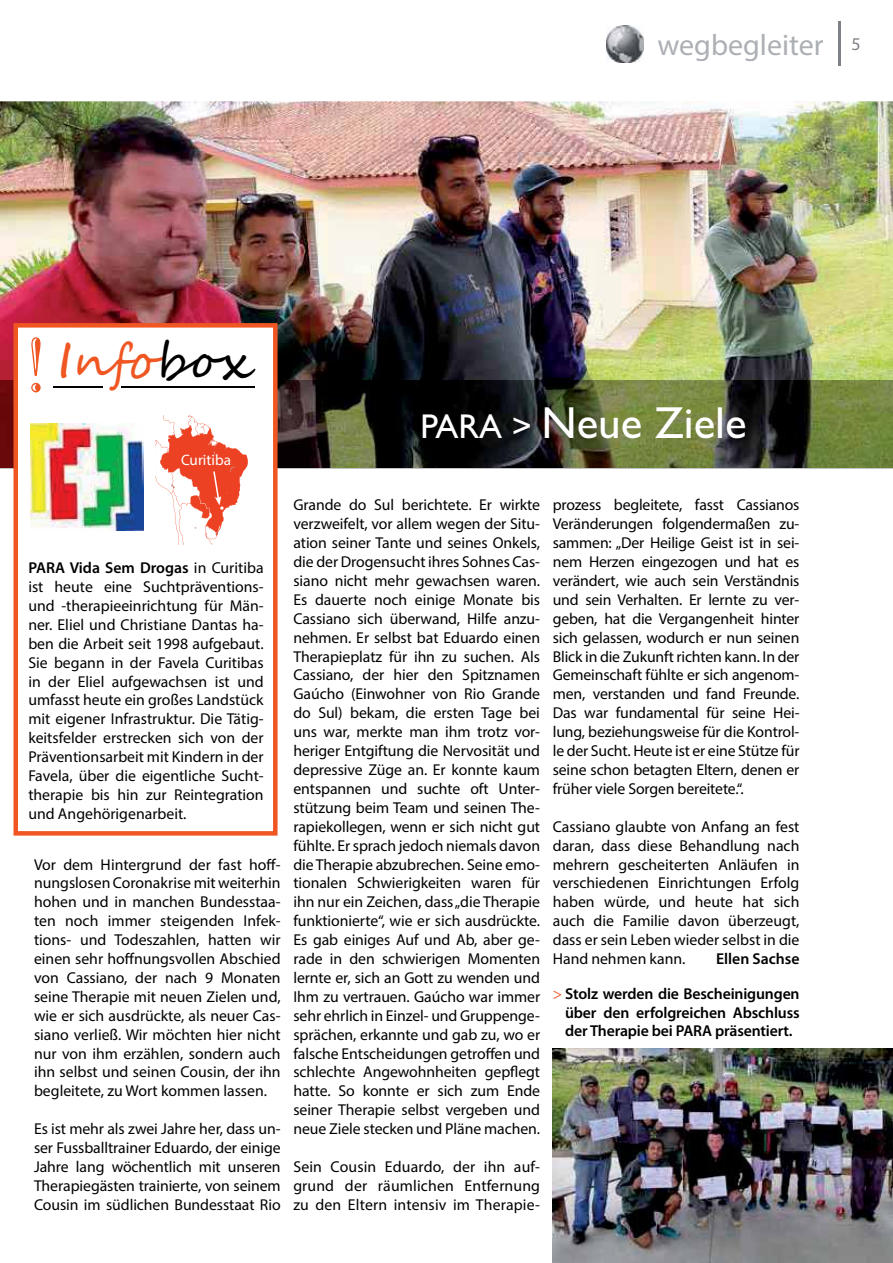
<style>
.page{position:relative;width:893px;height:1263px;background:#fff}
.page>*{position:absolute;margin:0;border:0;box-sizing:border-box;transform-origin:0 0}
.t1{font:77.1px "Imprint MT Shadow";color:#ef5622}
.t2{font:45px "Gill Sans";color:#fff}
.t3{font:30px "Myriad Pro";color:#acafb4}
.t4{font:18px "Myriad Pro";color:#7f8188}
.t5{font:15.75px/18.9px "Myriad Pro";color:#000;text-align:justify}
.t6{font:600 15.75px/18.9px "Myriad Pro";letter-spacing:-.01em;color:#000;text-align:justify}
.t7{font:15.15px "Myriad Pro";color:#fff}
.s1{font-size:34.5px}
.s2{font-weight:600}
.s3{font-weight:400;color:#ef5622}
</style>
<div class="page">
<img style="left:607px;top:26px;width:37px;height:37px">
<hr style="left:838px;top:22px;width:2px;height:44px;background:#7f8188">
<img style="left:0;top:101px;width:893px;height:280px">
<svg style="left:0;top:381px;width:893px;height:88px;background:#3f4228"></svg>
<svg style="left:14px;top:323px;width:264px;height:513px"></svg>
<svg style="left:156px;top:415px;width:92px;height:129px"></svg>
<img style="left:30px;top:424px;width:113px;height:106px">
<hr style="left:54px;top:386px;width:49px;height:2px;background:#000">
<img style="left:553px;top:1048px;width:340px;height:215px">
<svg style="left:61px;top:342px;width:10px;height:36px"></svg>
<svg style="left:77px;top:339px;width:179px;height:52px"></svg>
<h3 class="t3" style="left:657px;top:27px;width:168px">wegbegleiter</h3>
<p class="t4" style="left:851px;top:34px;width:11px">5</p>
<h1 class="t1" style="left:27px;top:320px;width:20px">!</h1>
<p class="t7" style="left:181px;top:450px;width:51px">Curitiba</p>
<h2 class="t2" style="left:421px;top:396px;width:328px"><span class="s1">PARA &gt;</span> Neue Ziele</h2>
<p class="t5" style="left:28px;top:558px;width:237px"><span class="s2">PARA Vida Sem Drogas</span> in Curitiba ist heute eine Suchtpräventions&shy;und -therapieeinrichtung für Män&shy;ner. Eliel und Christiane Dantas ha&shy;ben die Arbeit seit 1998 aufgebaut.<br>Sie begann in der Favela Curitibas in der Eliel aufgewachsen ist und umfasst heute ein großes Landstück mit eigener Infrastruktur. Die Tätig&shy;keitsfelder erstrecken sich von der Präventionsarbeit mit Kindern in der Favela, über die eigentliche Sucht&shy;therapie bis hin zur Reintegration und Angehörigenarbeit.</p>
<p class="t5" style="left:34px;top:855px;width:248px">Vor dem Hintergrund der fast hoff&shy;nungslosen Coronakrise mit weiterhin hohen und in manchen Bundesstaa&shy;ten noch immer steigenden Infek&shy;tions- und Todeszahlen, hatten wir einen sehr hoffnungsvollen Abschied von Cassiano, der nach 9 Monaten seine Therapie mit neuen Zielen und, wie er sich ausdrückte, als neuer Cas&shy;siano verließ. Wir möchten hier nicht nur von ihm erzählen, sondern auch ihn selbst und seinen Cousin, der ihn begleitete, zu Wort kommen lassen.</p>
<p class="t5" style="left:34px;top:1119px;width:248px">Es ist mehr als zwei Jahre her, dass un&shy;ser Fussballtrainer Eduardo, der einige Jahre lang wöchentlich mit unseren Therapiegästen trainierte, von seinem Cousin im südlichen Bundesstaat Rio</p>
<p class="t5" style="left:293px;top:495px;width:248px">Grande do Sul berichtete. Er wirkte verzweifelt, vor allem wegen der Situ&shy;ation seiner Tante und seines Onkels, die der Drogensucht ihres Sohnes Cas&shy;siano nicht mehr gewachsen waren.<br>Es dauerte noch einige Monate bis Cassiano sich überwand, Hilfe anzu&shy;nehmen. Er selbst bat Eduardo einen Therapieplatz für ihn zu suchen. Als Cassiano, der hier den Spitznamen Gaúcho (Einwohner von Rio Grande do Sul) bekam, die ersten Tage bei uns war, merkte man ihm trotz vor&shy;heriger Entgiftung die Nervosität und depressive Züge an. Er konnte kaum entspannen und suchte oft Unter&shy;stützung beim Team und seinen The&shy;rapiekollegen, wenn er sich nicht gut fühlte. Er sprach jedoch niemals davon die Therapie abzubrechen. Seine emo&shy;tionalen Schwierigkeiten waren für ihn nur ein Zeichen, dass „die Therapie funktionierte“, wie er sich ausdrückte.<br>Es gab einiges Auf und Ab, aber ge&shy;rade in den schwierigen Momenten lernte er, sich an Gott zu wenden und Ihm zu vertrauen. Gaúcho war immer sehr ehrlich in Einzel- und Gruppenge&shy;sprächen, erkannte und gab zu, wo er falsche Entscheidungen getroffen und schlechte Angewohnheiten gepflegt hatte. So konnte er sich zum Ende seiner Therapie selbst vergeben und neue Ziele stecken und Pläne machen.</p>
<p class="t5" style="left:293px;top:1157px;width:248px">Sein Cousin Eduardo, der ihn auf&shy;grund der räumlichen Entfernung zu den Eltern intensiv im Therapie-</p>
<p class="t5" style="left:553px;top:495px;width:248px">prozess begleitete, fasst Cassianos Veränderungen folgendermaßen zu&shy;sammen: „Der Heilige Geist ist in sei&shy;nem Herzen eingezogen und hat es verändert, wie auch sein Verständnis und sein Verhalten. Er lernte zu ver&shy;geben, hat die Vergangenheit hinter sich gelassen, wodurch er nun seinen Blick in die Zukunft richten kann. In der Gemeinschaft fühlte er sich angenom&shy;men, verstanden und fand Freunde.<br>Das war fundamental für seine Hei&shy;lung, beziehungsweise für die Kontrol&shy;le der Sucht. Heute ist er eine Stütze für seine schon betagten Eltern, denen er früher viele Sorgen bereitete.“.</p>
<p class="t5" style="left:553px;top:817px;width:248px">Cassiano glaubte von Anfang an fest daran, dass diese Behandlung nach mehrern gescheiterten Anläufen in verschiedenen Einrichtungen Erfolg haben würde, und heute hat sich auch die Familie davon überzeugt, dass er sein Leben wieder selbst in die Hand nehmen kann.</p>
<p class="t6" style="left:716px;top:949px;width:85px">Ellen Sachse</p>
<p class="t6" style="left:565px;top:984px;width:236px;text-indent:-12px"><span class="s3">&gt;</span> Stolz werden die Bescheinigungen über den erfolgreichen Abschluss der Therapie bei PARA präsentiert.</p>
</div>
